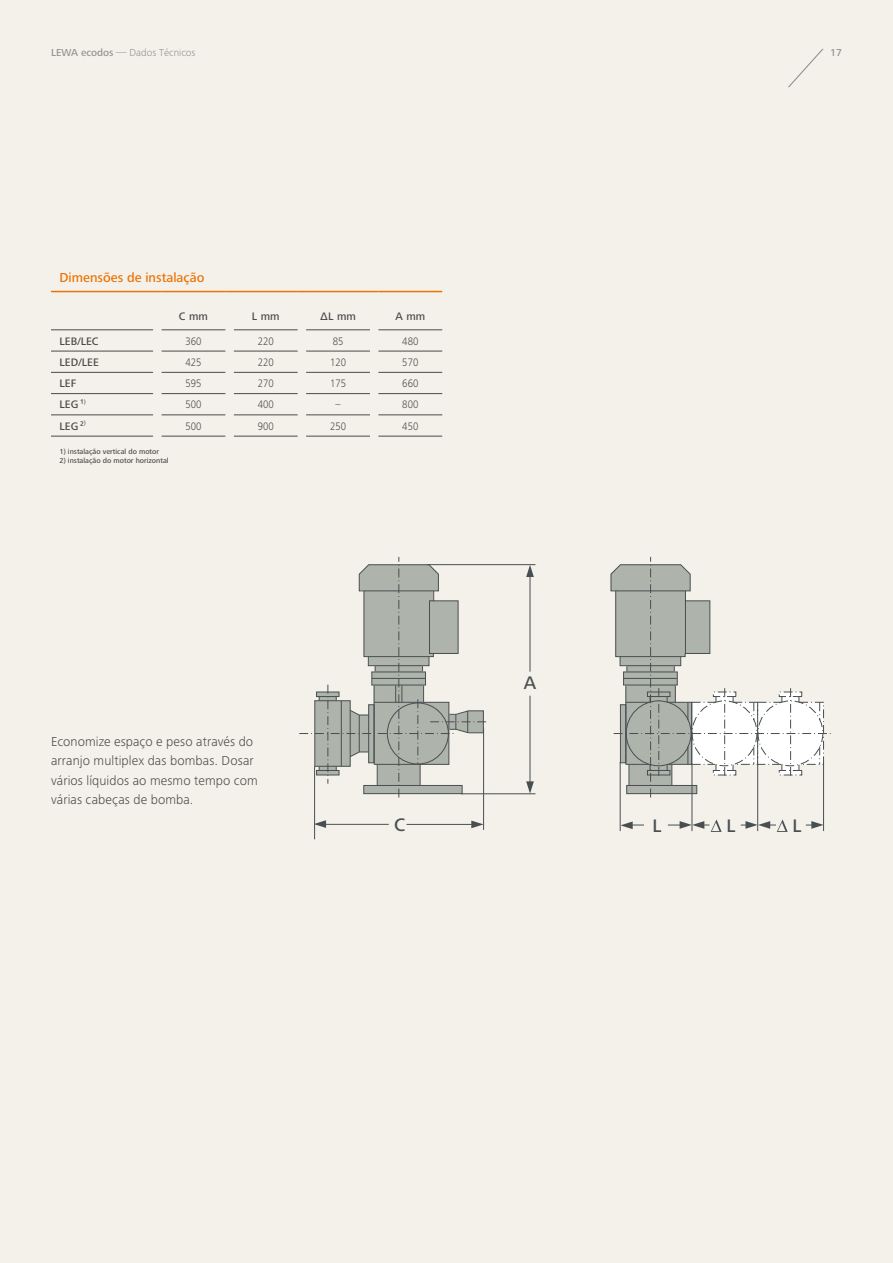
<style>
.page{position:relative;width:893px;height:1263px;background:#f3f1ea}
.page>*{position:absolute;margin:0;border:0;box-sizing:border-box;transform-origin:0 0}
.t1{font:500 18.75px "Frutiger Next LTW1 G";color:#494f51}
.t2{font:300 13.5px/19.2px "Frutiger Next LTW1 G";letter-spacing:.005em;color:#4a4a49}
.t3{font:500 13.5px "Frutiger Next LTW1 G";color:#ee7203}
.t4{font:300 11.25px "Frutiger Next LTW1 G";color:#4a4a49;scale:.9 1}
.t5{font:500 11.25px "Frutiger Next LTW1 G";color:#4a4a49}
.t6{font:300 10.5px "Frutiger Next LTW1 G";color:#929292}
.t7{font:500 10.5px "Frutiger Next LTW1 G";color:#929292}
.t8{font:500 7.5px "Frutiger Next LTW1 G";color:#4a4a49}
.s1{font-weight:500}
</style>
<div class="page">
<svg style="left:299px;top:557px;width:187px;height:240px"></svg>
<svg style="left:610px;top:557px;width:221px;height:240px"></svg>
<svg style="left:526px;top:565px;width:8px;height:12px"></svg>
<svg style="left:526px;top:781px;width:8px;height:12px"></svg>
<hr style="left:461px;top:793px;width:74px;height:1px;background:#494f51">
<hr style="left:427px;top:564px;width:108px;height:1px;background:#494f51">
<hr style="left:530px;top:696px;width:1px;height:95px;background:#494f51">
<hr style="left:530px;top:572px;width:1px;height:100px;background:#494f51">
<hr style="left:314px;top:766px;width:1px;height:73px;background:#494f51">
<hr style="left:316px;top:824px;width:73px;height:1px;background:#494f51">
<svg style="left:314px;top:820px;width:12px;height:8px"></svg>
<hr style="left:483px;top:728px;width:1px;height:102px;background:#494f51">
<hr style="left:407px;top:824px;width:75px;height:1px;background:#494f51">
<svg style="left:471px;top:820px;width:12px;height:8px"></svg>
<hr style="left:620px;top:762px;width:1px;height:69px;background:#494f51">
<hr style="left:692px;top:764px;width:1px;height:67px;background:#494f51">
<svg style="left:620px;top:821px;width:24px;height:8px"></svg>
<hr style="left:757px;top:764px;width:1px;height:67px;background:#494f51">
<hr style="left:823px;top:764px;width:1px;height:67px;background:#494f51">
<svg style="left:806px;top:821px;width:17px;height:8px"></svg>
<svg style="left:668px;top:819px;width:54px;height:13px"></svg>
<svg style="left:741px;top:819px;width:47px;height:13px"></svg>
<svg style="left:788px;top:49px;width:36px;height:39px"></svg>
<hr style="left:51px;top:329px;width:102px;height:1px;background:#4a4a49">
<hr style="left:162px;top:329px;width:63px;height:1px;background:#4a4a49">
<hr style="left:234px;top:329px;width:64px;height:1px;background:#4a4a49">
<hr style="left:306px;top:329px;width:64px;height:1px;background:#4a4a49">
<hr style="left:378px;top:329px;width:64px;height:1px;background:#4a4a49">
<hr style="left:51px;top:351px;width:102px;height:1px;background:#4a4a49">
<hr style="left:162px;top:351px;width:63px;height:1px;background:#4a4a49">
<hr style="left:234px;top:351px;width:64px;height:1px;background:#4a4a49">
<hr style="left:306px;top:351px;width:64px;height:1px;background:#4a4a49">
<hr style="left:378px;top:351px;width:64px;height:1px;background:#4a4a49">
<hr style="left:51px;top:372px;width:102px;height:1px;background:#4a4a49">
<hr style="left:162px;top:372px;width:63px;height:1px;background:#4a4a49">
<hr style="left:234px;top:372px;width:64px;height:1px;background:#4a4a49">
<hr style="left:306px;top:372px;width:64px;height:1px;background:#4a4a49">
<hr style="left:378px;top:372px;width:64px;height:1px;background:#4a4a49">
<hr style="left:51px;top:393px;width:102px;height:1px;background:#4a4a49">
<hr style="left:162px;top:393px;width:63px;height:1px;background:#4a4a49">
<hr style="left:234px;top:393px;width:64px;height:1px;background:#4a4a49">
<hr style="left:306px;top:393px;width:64px;height:1px;background:#4a4a49">
<hr style="left:378px;top:393px;width:64px;height:1px;background:#4a4a49">
<hr style="left:51px;top:415px;width:102px;height:1px;background:#4a4a49">
<hr style="left:162px;top:415px;width:63px;height:1px;background:#4a4a49">
<hr style="left:234px;top:415px;width:64px;height:1px;background:#4a4a49">
<hr style="left:306px;top:415px;width:64px;height:1px;background:#4a4a49">
<hr style="left:378px;top:415px;width:64px;height:1px;background:#4a4a49">
<hr style="left:51px;top:436px;width:102px;height:1px;background:#4a4a49">
<hr style="left:162px;top:436px;width:63px;height:1px;background:#4a4a49">
<hr style="left:234px;top:436px;width:64px;height:1px;background:#4a4a49">
<hr style="left:306px;top:436px;width:64px;height:1px;background:#4a4a49">
<hr style="left:378px;top:436px;width:64px;height:1px;background:#4a4a49">
<hr style="left:51px;top:291px;width:102px;height:1px;background:#ee7203">
<hr style="left:162px;top:291px;width:63px;height:1px;background:#ee7203">
<hr style="left:234px;top:291px;width:64px;height:1px;background:#ee7203">
<hr style="left:306px;top:291px;width:64px;height:1px;background:#ee7203">
<hr style="left:378px;top:291px;width:64px;height:1px;background:#ee7203">
<p class="t6" style="left:51px;top:47px;width:146px"><span class="s1">LEWA ecodos</span> — Dados Técnicos</p>
<p class="t7" style="left:830px;top:47px;width:13px">17</p>
<p class="t3" style="left:60px;top:269px;width:146px">Dimensões de instalação</p>
<p class="t5" style="left:179px;top:310px;width:31px">C mm</p>
<p class="t5" style="left:252px;top:310px;width:29px">L mm</p>
<p class="t5" style="left:320px;top:310px;width:37px">ΔL mm</p>
<p class="t5" style="left:395px;top:310px;width:31px">A mm</p>
<p class="t5" style="left:60px;top:334px;width:41px">LEB/LEC</p>
<p class="t4" style="left:185px;top:334px;width:19px">360</p>
<p class="t4" style="left:258px;top:334px;width:19px">220</p>
<p class="t4" style="left:333px;top:334px;width:13px">85</p>
<p class="t4" style="left:402px;top:334px;width:19px">480</p>
<p class="t5" style="left:60px;top:356px;width:41px">LED/LEE</p>
<p class="t4" style="left:185px;top:356px;width:19px">425</p>
<p class="t4" style="left:258px;top:356px;width:19px">220</p>
<p class="t4" style="left:330px;top:356px;width:19px">120</p>
<p class="t4" style="left:402px;top:356px;width:19px">570</p>
<p class="t5" style="left:60px;top:377px;width:18px">LEF</p>
<p class="t4" style="left:185px;top:377px;width:19px">595</p>
<p class="t4" style="left:258px;top:377px;width:19px">270</p>
<p class="t4" style="left:330px;top:377px;width:19px">175</p>
<p class="t4" style="left:402px;top:377px;width:19px">660</p>
<p class="t5" style="left:60px;top:398px;width:28px">LEG¹<sup>)</sup></p>
<p class="t4" style="left:185px;top:398px;width:19px">500</p>
<p class="t4" style="left:258px;top:398px;width:19px">400</p>
<p class="t4" style="left:335px;top:398px;width:7px">–</p>
<p class="t4" style="left:402px;top:398px;width:19px">800</p>
<p class="t5" style="left:60px;top:419px;width:28px">LEG²<sup>)</sup></p>
<p class="t4" style="left:185px;top:419px;width:19px">500</p>
<p class="t4" style="left:258px;top:419px;width:19px">900</p>
<p class="t4" style="left:330px;top:419px;width:19px">250</p>
<p class="t4" style="left:402px;top:419px;width:19px">450</p>
<p class="t8" style="left:60px;top:447px;width:101px">1) instalação vertical do motor</p>
<p class="t8" style="left:60px;top:456px;width:111px">2) instalação do motor horizontal</p>
<p class="t2" style="left:51px;top:732px;width:208px">Economize espaço e peso através do arranjo multiplex das bombas. Dosar vários líquidos ao mesmo tempo com várias cabeças de bomba.</p>
<h1 class="t1" style="left:524px;top:672px;width:14px">A</h1>
<h1 class="t1" style="left:394px;top:814px;width:13px">C</h1>
<h1 class="t1" style="left:652px;top:815px;width:11px">L</h1>
<h1 class="t1" style="left:727px;top:815px;width:11px">L</h1>
<h1 class="t1" style="left:793px;top:815px;width:11px">L</h1>
</div>
